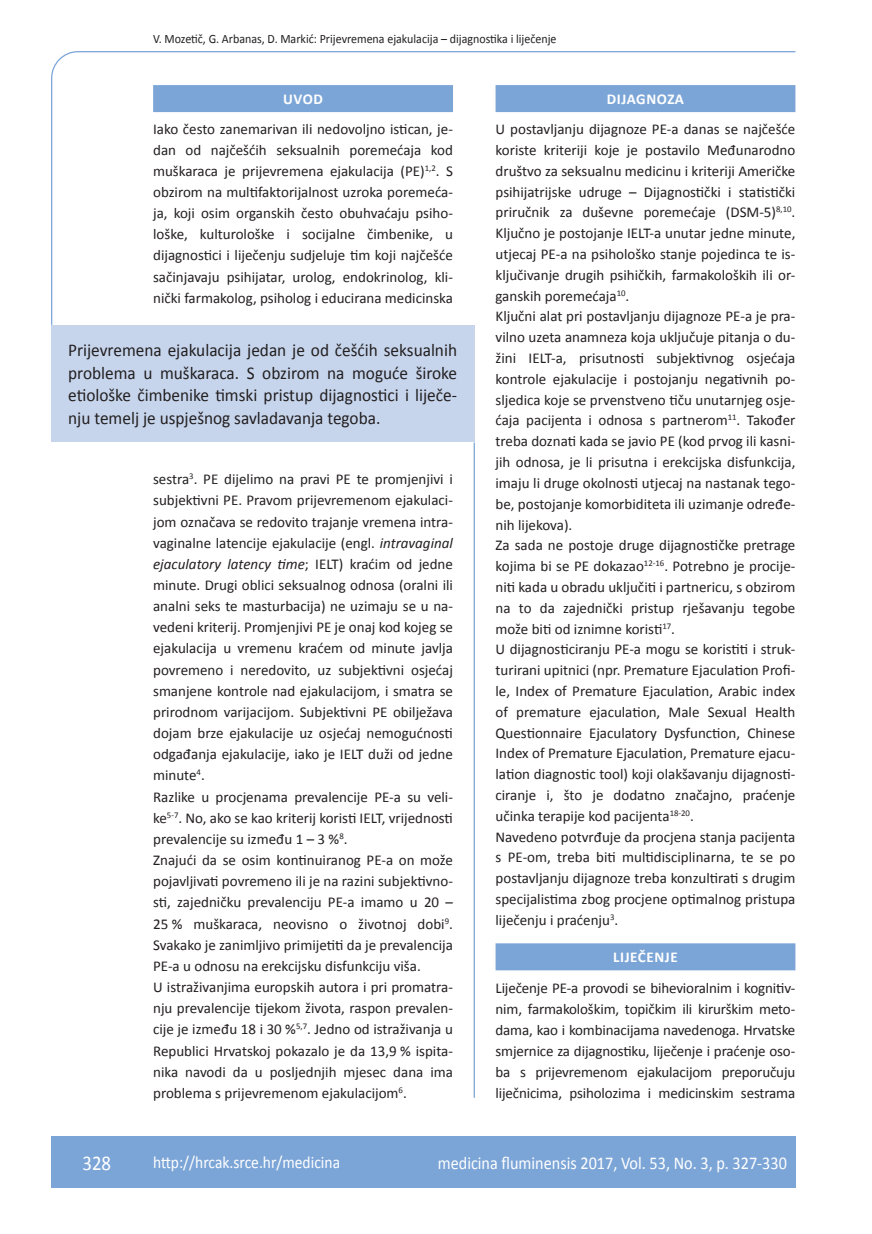
<style>
.page{position:relative;width:872px;height:1234px;background:#fff}
.page>*{position:absolute;margin:0;border:0;box-sizing:border-box;transform-origin:0 0}
.t1{font:21px "Calibri";color:#fff;scale:.9 1}
.t2{font:18px/22.5px "Calibri";color:#231f20;text-align:justify;scale:.96 1}
.t3{font:18px "Calibri";color:#fff;scale:.9 1}
.t4{font:17.25px "Calibri";color:#fff;scale:.9 1}
.t5{font:15px/20.9px "Calibri";color:#231f20;text-align:justify}
.t6{font:700 15px "Calibri";letter-spacing:.04em;color:#fff}
.t7{font:12.75px "Calibri";color:#231f20;scale:.94 1}
.s1{font-style:italic}
</style>
<div class="page">
<svg style="left:51px;top:51px;width:745px;height:275px"></svg>
<hr style="left:473px;top:442px;width:2px;height:655px;background:#7ca5d7">
<div style="left:51px;top:1135px;width:744px;height:51px;background:#7ca5d7"></div>
<div style="left:153px;top:85px;width:300px;height:27px;background:#7ca5d7"></div>
<div style="left:495px;top:85px;width:300px;height:27px;background:#7ca5d7"></div>
<div style="left:495px;top:943px;width:300px;height:27px;background:#7ca5d7"></div>
<div style="left:51px;top:325px;width:423px;height:117px;background:#c6d5ec"></div>
<p class="t7" style="left:153px;top:30px;width:431px">V. Mozetič, G. Arbanas, D. Markić: Prijevremena ejakulacija – dijagnostika i liječenje</p>
<p class="t6" style="left:283px;top:90px;width:41px">UVOD</p>
<p class="t5" style="left:153px;top:118px;width:301px">Iako često zanemarivan ili nedovoljno istican, je&shy;dan od najčešćih seksualnih poremećaja kod muškaraca je prijevremena ejakulacija (PE)<sup>1,2</sup>. S obzirom na multifaktorijalnost uzroka poremeća&shy;ja, koji osim organskih često obuhvaćaju psiho&shy;loške, kulturološke i socijalne čimbenike, u dijagnostici i liječenju sudjeluje tim koji najčešće sačinjavaju psihijatar, urolog, endokrinolog, kli&shy;nički farmakolog, psiholog i educirana medicinska</p>
<p class="t2" style="left:68px;top:338px;width:407px">Prijevremena ejakulacija jedan je od češćih seksualnih problema u muškaraca. S obzirom na moguće široke etiološke čimbenike timski pristup dijagnostici i liječe&shy;nju temelj je uspješnog savladavanja tegoba.</p>
<p class="t5" style="left:153px;top:468px;width:301px;text-align:left">sestra<sup>3</sup>. PE dijelimo na pravi PE te promjenjivi i subjektivni PE. Pravom prijevremenom ejakulaci&shy;jom označava se redovito trajanje vremena intra&shy;vaginalne latencije ejakulacije (engl. <span class="s1">intravaginal ejaculatory latency time</span>; IELT) kraćim od jedne minute. Drugi oblici seksualnog odnosa (oralni ili analni seks te masturbacija) ne uzimaju se u na&shy;vedeni kriterij. Promjenjivi PE je onaj kod kojeg se ejakulacija u vremenu kraćem od minute javlja povremeno i neredovito, uz subjektivni osjećaj smanjene kontrole nad ejakulacijom, i smatra se prirodnom varijacijom. Subjektivni PE obilježava dojam brze ejakulacije uz osjećaj nemogućnosti odgađanja ejakulacije, iako je IELT duži od jedne minute<sup>4</sup>.<br>Razlike u procjenama prevalencije PE-a su veli&shy;ke<sup>5-7</sup>. No, ako se kao kriterij koristi IELT, vrijednosti prevalencije su između 1 – 3 %<sup>8</sup>.<br>Znajući da se osim kontinuiranog PE-a on može pojavljivati povremeno ili je na razini subjektivno&shy;sti, zajedničku prevalenciju PE-a imamo u 20 – 25 % muškaraca, neovisno o životnoj dobi<sup>9</sup>.<br>Svakako je zanimljivo primijetiti da je prevalencija PE-a u odnosu na erekcijsku disfunkciju viša.<br>U istraživanjima europskih autora i pri promatra&shy;nju prevalencije tijekom života, raspon prevalen&shy;cije je između 18 i 30 %<sup>5,7</sup>. Jedno od istraživanja u Republici Hrvatskoj pokazalo je da 13,9 % ispita&shy;nika navodi da u posljednjih mjesec dana ima problema s prijevremenom ejakulacijom<sup>6</sup>.</p>
<p class="t6" style="left:607px;top:90px;width:79px">DIJAGNOZA</p>
<p class="t5" style="left:495px;top:118px;width:301px;text-align:left">U postavljanju dijagnoze PE-a danas se najčešće koriste kriteriji koje je postavilo Međunarodno društvo za seksualnu medicinu i kriteriji Američke psihijatrijske udruge – Dijagnostički i statistički priručnik za duševne poremećaje (DSM-5)<sup>8,10</sup>.<br>Ključno je postojanje IELT-a unutar jedne minute, utjecaj PE-a na psihološko stanje pojedinca te is&shy;ključivanje drugih psihičkih, farmakoloških ili or&shy;ganskih poremećaja<sup>10</sup>.<br>Ključni alat pri postavljanju dijagnoze PE-a je pra&shy;vilno uzeta anamneza koja uključuje pitanja o du&shy;žini IELT-a, prisutnosti subjektivnog osjećaja kontrole ejakulacije i postojanju negativnih po&shy;sljedica koje se prvenstveno tiču unutarnjeg osje&shy;ćaja pacijenta i odnosa s partnerom<sup>11</sup>. Također treba doznati kada se javio PE (kod prvog ili kasni&shy;jih odnosa, je li prisutna i erekcijska disfunkcija, imaju li druge okolnosti utjecaj na nastanak tego&shy;be, postojanje komorbiditeta ili uzimanje određe&shy;nih lijekova).<br>Za sada ne postoje druge dijagnostičke pretrage kojima bi se PE dokazao<sup>12-16</sup>. Potrebno je procije&shy;niti kada u obradu uključiti i partnericu, s obzirom na to da zajednički pristup rješavanju tegobe može biti od iznimne koristi<sup>17</sup>.<br>U dijagnosticiranju PE-a mogu se koristiti i struk&shy;turirani upitnici (npr. Premature Ejaculation Profi&shy;le, Index of Premature Ejaculation, Arabic index of premature ejaculation, Male Sexual Health Questionnaire Ejaculatory Dysfunction, Chinese Index of Premature Ejaculation, Premature ejacu&shy;lation diagnostic tool) koji olakšavanju dijagnosti&shy;ciranje i, što je dodatno značajno, praćenje učinka terapije kod pacijenta<sup>18-20</sup>.<br>Navedeno potvrđuje da procjena stanja pacijenta s PE-om, treba biti multidisciplinarna, te se po postavljanju dijagnoze treba konzultirati s drugim specijalistima zbog procjene optimalnog pristupa liječenju i praćenju<sup>3</sup>.</p>
<p class="t6" style="left:613px;top:947px;width:66px">LIJEČENJE</p>
<p class="t5" style="left:495px;top:976px;width:301px">Liječenje PE-a provodi se bihevioralnim i kognitiv&shy;nim, farmakološkim, topičkim ili kirurškim meto&shy;dama, kao i kombinacijama navedenoga. Hrvatske smjernice za dijagnostiku, liječenje i praćenje oso&shy;ba s prijevremenom ejakulacijom preporučuju liječnicima, psiholozima i medicinskim sestrama</p>
<h1 class="t1" style="left:82px;top:1149px;width:33px">328</h1>
<p class="t4" style="left:153px;top:1150px;width:209px">http://hrcak.srce.hr/medicina</p>
<p class="t3" style="left:438px;top:1151px;width:389px">medicina fluminensis 2017, Vol. 53, No. 3, p. 327-330</p>
</div>
